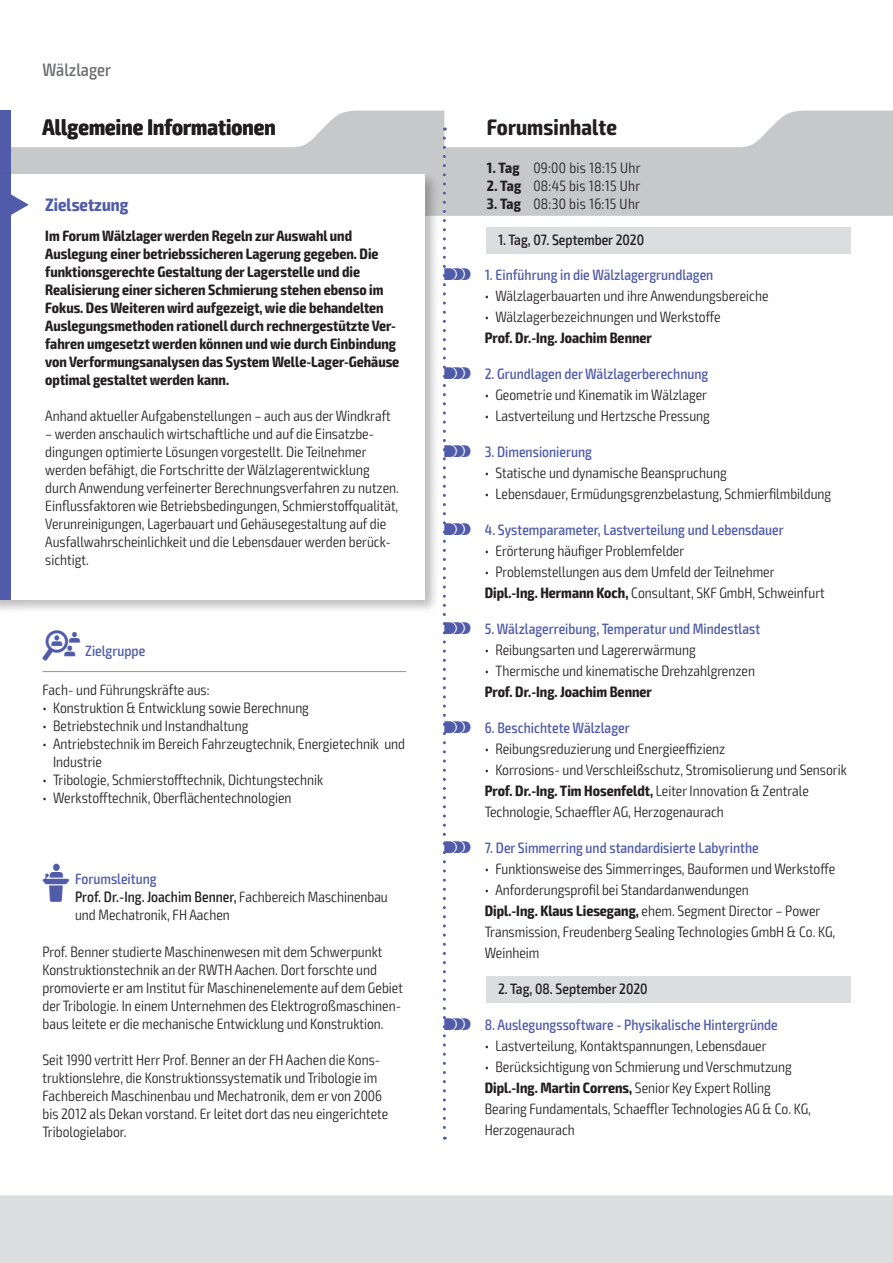
<style>
.page{position:relative;width:893px;height:1263px;background:#fff}
.page>*{position:absolute;margin:0;border:0;box-sizing:border-box;transform-origin:0 0}
.t1{font:700 condensed 22.5px "Exo 2";letter-spacing:.005em;color:#231f20}
.t2{font:700 condensed 18px "Exo 2";color:#505ca9}
.t3{font:500 condensed 18px "Exo 2";color:#6c6d70}
.t4{font:300 condensed 15px/18px "Exo 2";color:#231f20}
.t5{font:700 condensed 15px/18px "Exo 2";color:#231f20}
.t6{font:500 condensed 15px "Exo 2";color:#505ca9}
.t7{font:300 condensed 15px "Exo 2";letter-spacing:.02em;color:#231f20}
.t8{font:500 condensed 15px "Exo 2";color:#231f20}
.s1{font-family:"VDI Iconset S4 A Regular";font-weight:400;font-stretch:normal}
.s2{font-weight:500}
.s3{font-weight:700}
</style>
<div class="page">
<svg style="left:444px;top:111px;width:448px;height:105px;fill:#c7c8ca"></svg>
<svg style="left:11px;top:111px;width:433px;height:105px;fill:#c7c8ca"></svg>
<hr style="left:892px;top:111px;width:1px;height:105px;background:#505ca9">
<div style="left:0;top:111px;width:11px;height:63px;background:#505ca9"></div>
<div style="left:0;top:1195px;width:893px;height:68px;background:#dcdddf"></div>
<div style="left:0;top:170px;width:440px;height:444px;background:#231f20;opacity:.3"></div>
<div style="left:0;top:174px;width:424px;height:425px;background:#fff"></div>
<div style="left:0;top:174px;width:11px;height:425px;background:#505ca9"></div>
<svg style="left:11px;top:194px;width:18px;height:21px"></svg>
<div style="left:486px;top:228px;width:364px;height:26px;background:#dcdddf"></div>
<div style="left:486px;top:977px;width:364px;height:26px;background:#dcdddf"></div>
<hr style="left:43px;top:671px;width:363px;height:1px;background:#939598">
<svg style="left:443px;top:138px;width:3px;height:1002px"></svg>
<p class="t3" style="left:43px;top:59px;width:70px">Wälzlager</p>
<h1 class="t1" style="left:43px;top:113px;width:235px">Allgemeine Informationen</h1>
<h1 class="t1" style="left:487px;top:113px;width:131px">Forumsinhalte</h1>
<p class="t2" style="left:45px;top:194px;width:85px">Zielsetzung</p>
<p class="t5" style="left:45px;top:227px;width:356px">Im Forum Wälzlager werden Regeln zur Auswahl und Auslegung einer betriebssicheren Lagerung gegeben. Die funktionsgerechte Gestaltung der Lagerstelle und die Realisierung einer sicheren Schmierung stehen ebenso im Fokus. Des Weiteren wird aufgezeigt, wie die behandelten Auslegungsmethoden rationell durch rechnergestützte Ver&shy;fahren umgesetzt werden können und wie durch Einbindung von Verformungsanalysen das System Welle-Lager-Gehäuse optimal gestaltet werden kann.</p>
<p class="t4" style="left:45px;top:407px;width:347px">Anhand aktueller Aufgabenstellungen – auch aus der Windkraft</p>
<p class="t4" style="left:45px;top:425px;width:355px">– werden anschaulich wirtschaftliche und auf die Einsatzbe&shy;dingungen optimierte Lösungen vorgestellt. Die Teilnehmer werden befähigt, die Fortschritte der Wälzlagerentwicklung durch Anwendung verfeinerter Berechnungsverfahren zu nutzen.<br>Einflussfaktoren wie Betriebsbedingungen, Schmierstoffqualität, Verunreinigungen, Lagerbauart und Gehäusegestaltung auf die Ausfallwahrscheinlichkeit und die Lebensdauer werden berück&shy;sichtigt.</p>
<p class="t6" style="left:43px;top:642px;width:104px"><span class="s1">Z</span> Zielgruppe</p>
<p class="t4" style="left:43px;top:681px;width:168px">Fach- und Führungskräfte aus:</p>
<p class="t4" style="left:43px;top:699px;width:268px">• Konstruktion &amp; Entwicklung sowie Berechnung</p>
<p class="t4" style="left:43px;top:717px;width:207px">• Betriebstechnik und Instandhaltung</p>
<p class="t4" style="left:53px;top:735px;width:353px;text-indent:-11px">• Antriebstechnik im Bereich Fahrzeugtechnik, Energietechnik und<br>Industrie</p>
<p class="t4" style="left:43px;top:771px;width:282px">• Tribologie, Schmierstofftechnik, Dichtungstechnik</p>
<p class="t4" style="left:43px;top:789px;width:251px">• Werkstofftechnik, Oberflächentechnologien</p>
<p class="t6" style="left:43px;top:870px;width:116px"><span class="s1">L</span> Forumsleitung</p>
<p class="t4" style="left:75px;top:888px;width:314px"><span class="s2">Prof. Dr.-Ing. Joachim Benner,</span> Fachbereich Maschinenbau und Mechatronik, FH Aachen</p>
<p class="t4" style="left:43px;top:943px;width:362px">Prof. Benner studierte Maschinenwesen mit dem Schwerpunkt Konstruktionstechnik an der RWTH Aachen. Dort forschte und promovierte er am Institut für Maschinenelemente auf dem Gebiet der Tribologie. In einem Unternehmen des Elektrogroßmaschinen&shy;baus leitete er die mechanische Entwicklung und Konstruktion.</p>
<p class="t4" style="left:43px;top:1051px;width:347px">Seit 1990 vertritt Herr Prof. Benner an der FH Aachen die Kons&shy;truktionslehre, die Konstruktionssystematik und Tribologie im Fachbereich Maschinenbau und Mechatronik, dem er von 2006 bis 2012 als Dekan vorstand. Er leitet dort das neu eingerichtete Tribologielabor.</p>
<p class="t7" style="left:487px;top:159px;width:155px"><span class="s3">1. Tag</span> 09:00 bis 18:15 Uhr</p>
<p class="t7" style="left:487px;top:177px;width:155px"><span class="s3">2. Tag</span> 08:45 bis 18:15 Uhr</p>
<p class="t7" style="left:487px;top:195px;width:155px"><span class="s3">3. Tag</span> 08:30 bis 16:15 Uhr</p>
<p class="t8" style="left:498px;top:230px;width:148px">1. Tag, 07. September 2020</p>
<p class="t6" style="left:444px;top:266px;width:271px"><span class="s1">s</span> 1. Einführung in die Wälzlagergrundlagen</p>
<p class="t4" style="left:485px;top:287px;width:285px">• Wälzlagerbauarten und ihre Anwendungsbereiche</p>
<p class="t4" style="left:485px;top:308px;width:237px">• Wälzlagerbezeichnungen und Werkstoffe</p>
<p class="t5" style="left:485px;top:329px;width:169px">Prof. Dr.-Ing. Joachim Benner</p>
<p class="t6" style="left:444px;top:365px;width:266px"><span class="s1">s</span> 2. Grundlagen der Wälzlagerberechnung</p>
<p class="t4" style="left:485px;top:386px;width:224px">• Geometrie und Kinematik im Wälzlager</p>
<p class="t4" style="left:485px;top:407px;width:227px">• Lastverteilung und Hertzsche Pressung</p>
<p class="t6" style="left:444px;top:443px;width:149px"><span class="s1">s</span> 3. Dimensionierung</p>
<p class="t4" style="left:485px;top:464px;width:243px">• Statische und dynamische Beanspruchung</p>
<p class="t4" style="left:485px;top:485px;width:348px">• Lebensdauer, Ermüdungsgrenzbelastung, Schmierfilmbildung</p>
<p class="t6" style="left:444px;top:521px;width:341px"><span class="s1">s</span> 4. Systemparameter, Lastverteilung und Lebensdauer</p>
<p class="t4" style="left:485px;top:542px;width:201px">• Erörterung häufiger Problemfelder</p>
<p class="t4" style="left:485px;top:562px;width:341px;line-height:21px">• Problemstellungen aus dem Umfeld der Teilnehmer<br><span class="s3">Dipl.-Ing. Hermann Koch,</span> Consultant, SKF GmbH, Schweinfurt</p>
<p class="t6" style="left:444px;top:620px;width:317px"><span class="s1">s</span> 5. Wälzlagerreibung, Temperatur und Mindestlast</p>
<p class="t4" style="left:485px;top:641px;width:212px">• Reibungsarten und Lagererwärmung</p>
<p class="t4" style="left:485px;top:662px;width:272px">• Thermische und kinematische Drehzahlgrenzen</p>
<p class="t5" style="left:485px;top:683px;width:169px">Prof. Dr.-Ing. Joachim Benner</p>
<p class="t6" style="left:444px;top:719px;width:187px"><span class="s1">s</span> 6. Beschichtete Wälzlager</p>
<p class="t4" style="left:485px;top:740px;width:242px">• Reibungsreduzierung und Energieeffizienz</p>
<p class="t4" style="left:485px;top:759px;width:363px;line-height:21px">• Korrosions- und Verschleißschutz, Stromisolierung und Sensorik<br><span class="s3">Prof. Dr.-Ing. Tim Hosenfeldt,</span> Leiter Innovation &amp; Zentrale<br>Technologie, Schaeffler AG, Herzogenaurach</p>
<p class="t6" style="left:444px;top:839px;width:316px"><span class="s1">s</span> 7. Der Simmerring und standardisierte Labyrinthe</p>
<p class="t4" style="left:485px;top:860px;width:352px">• Funktionsweise des Simmerringes, Bauformen und Werkstoffe</p>
<p class="t4" style="left:485px;top:879px;width:352px;line-height:21px">• Anforderungsprofil bei Standardanwendungen<br><span class="s3">Dipl.-Ing. Klaus Liesegang,</span> ehem. Segment Director – Power Transmission, Freudenberg Sealing Technologies GmbH &amp; Co. KG, Weinheim</p>
<p class="t8" style="left:498px;top:979px;width:151px">2. Tag, 08. September 2020</p>
<p class="t6" style="left:444px;top:1015px;width:335px"><span class="s1">s</span> 8. Auslegungssoftware - Physikalische Hintergründe</p>
<p class="t4" style="left:485px;top:1036px;width:283px">• Lastverteilung, Kontaktspannungen, Lebensdauer</p>
<p class="t4" style="left:485px;top:1056px;width:328px;line-height:21px">• Berücksichtigung von Schmierung und Verschmutzung <span class="s3">Dipl.-Ing. Martin Correns,</span> Senior Key Expert Rolling Bearing Fundamentals, Schaeffler Technologies AG &amp; Co. KG, Herzogenaurach</p>
</div>
